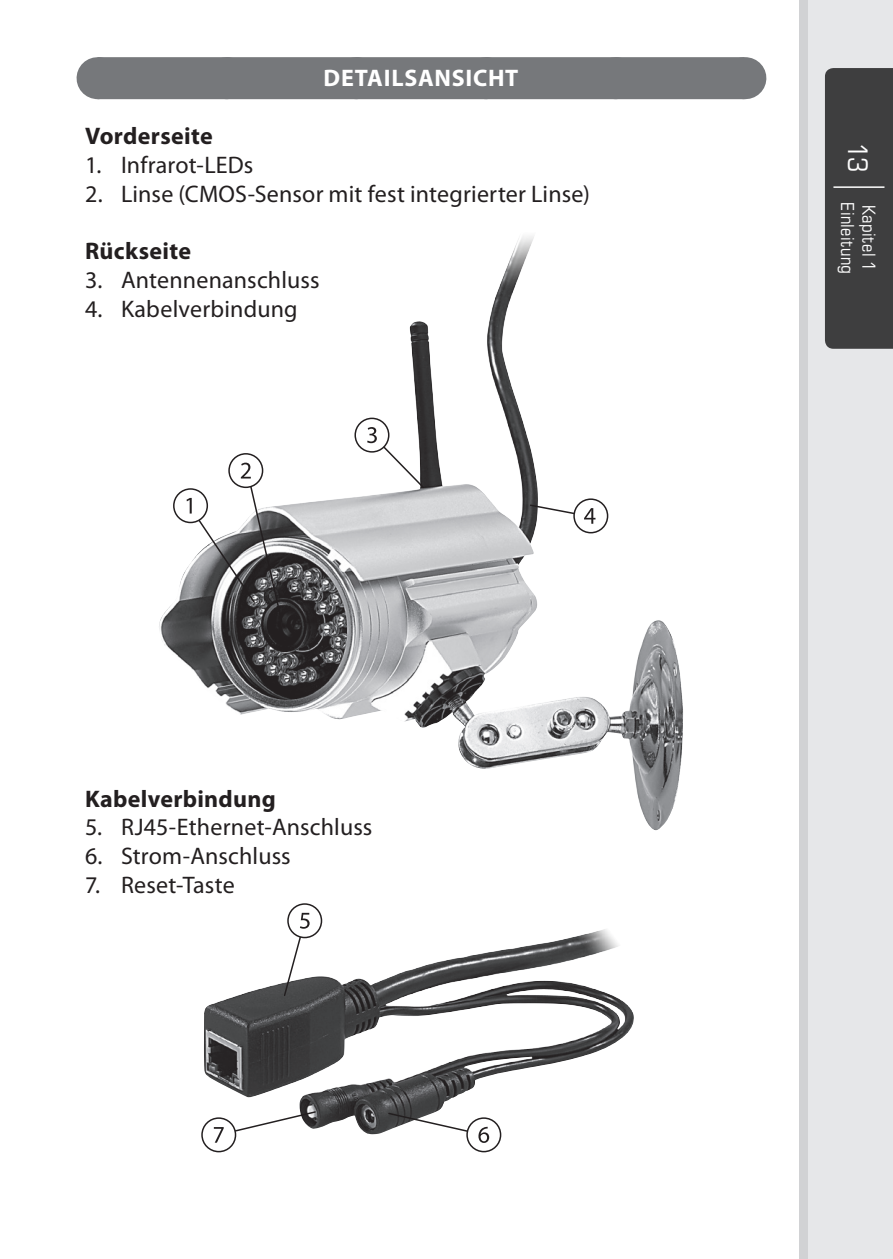
<style>
.page{position:relative;width:893px;height:1259px;background:#fff}
.page>*{position:absolute;margin:0;border:0;box-sizing:border-box;transform-origin:0 0}
.t1{font:24px "Myriad Pro";letter-spacing:.005em;color:#231f20}
.t2{font:700 24px "Myriad Pro";letter-spacing:.01em;color:#231f20}
.t3{font:700 24px "Myriad Pro";letter-spacing:.035em;color:#fff}
.t4{font:condensed 18px "Eurostile";letter-spacing:.02em;color:#fff}
</style>
<div class="page">
<div style="left:799px;top:0;width:94px;height:1259px;background:#d1d2d4"></div>
<div style="left:808px;top:0;width:85px;height:1259px;background:#e6e7e9"></div>
<div style="left:825px;top:68px;width:68px;height:281px;background:#3e3e3f"></div>
<hr style="left:833px;top:186px;width:51px;height:2px;background:#fff">
<div style="left:98px;top:57px;width:646px;height:42px;background:#76787b"></div>
<svg style="left:230px;top:57px;width:450px;height:1px"></svg>
<hr style="left:744px;top:57px;width:1px;height:42px;background:#76787b">
<img style="left:159px;top:236px;width:515px;height:594px">
<div style="left:174px;top:489px;width:33px;height:33px;background:#fff;border-radius:50%"></div>
<div style="left:173px;top:488px;width:35px;height:35px;border:2px solid #231f20;border-radius:50%"></div>
<svg style="left:229px;top:454px;width:34px;height:33px"></svg>
<div style="left:228px;top:453px;width:35px;height:35px;border:2px solid #231f20;border-radius:50%"></div>
<svg style="left:186px;top:462px;width:98px;height:161px"></svg>
<div style="left:355px;top:418px;width:34px;height:34px;background:#fff;border-radius:50%"></div>
<div style="left:354px;top:417px;width:35px;height:35px;border:2px solid #231f20;border-radius:50%"></div>
<svg style="left:367px;top:427px;width:58px;height:62px"></svg>
<div style="left:574px;top:499px;width:34px;height:34px;background:#fff;border-radius:50%"></div>
<div style="left:573px;top:498px;width:35px;height:35px;border:2px solid #231f20;border-radius:50%"></div>
<svg style="left:529px;top:503px;width:66px;height:21px"></svg>
<img style="left:204px;top:919px;width:429px;height:215px">
<div style="left:288px;top:904px;width:33px;height:33px;background:#fff;border-radius:50%"></div>
<div style="left:287px;top:903px;width:35px;height:35px;border:2px solid #231f20;border-radius:50%"></div>
<svg style="left:283px;top:913px;width:27px;height:84px"></svg>
<div style="left:467px;top:1118px;width:34px;height:33px;background:#fff;border-radius:50%"></div>
<div style="left:466px;top:1117px;width:35px;height:35px;border:2px solid #231f20;border-radius:50%"></div>
<svg style="left:387px;top:1111px;width:102px;height:32px"></svg>
<div style="left:202px;top:1118px;width:34px;height:33px;background:#fff;border-radius:50%"></div>
<div style="left:201px;top:1117px;width:35px;height:35px;border:2px solid #231f20;border-radius:50%"></div>
<svg style="left:214px;top:1110px;width:103px;height:32px"></svg>
<p class="t3" style="left:323px;top:63px;width:196px">DETAILSANSICHT</p>
<p class="t2" style="left:85px;top:120px;width:129px">Vorderseite</p>
<p class="t1" style="left:85px;top:150px;width:170px">1. Infrarot-LEDs</p>
<p class="t1" style="left:85px;top:179px;width:506px">2. Linse (CMOS-Sensor mit fest integrierter Linse)</p>
<p class="t2" style="left:85px;top:235px;width:108px">Rückseite</p>
<p class="t1" style="left:85px;top:265px;width:236px">3. Antennenanschluss</p>
<p class="t1" style="left:85px;top:294px;width:214px">4. Kabelverbindung</p>
<p class="t2" style="left:85px;top:783px;width:192px">Kabelverbindung</p>
<p class="t1" style="left:85px;top:812px;width:289px">5. RJ45-Ethernet-Anschluss</p>
<p class="t1" style="left:85px;top:841px;width:207px">6. Strom-Anschluss</p>
<p class="t1" style="left:85px;top:870px;width:151px">7. Reset-Taste</p>
<p class="t4" style="left:858px;top:143px;width:132px;rotate:90deg"><sup>13</sup> Einleitung</p>
<p class="t4" style="left:880px;top:205px;width:68px;rotate:90deg">Kapitel 1</p>
</div>
